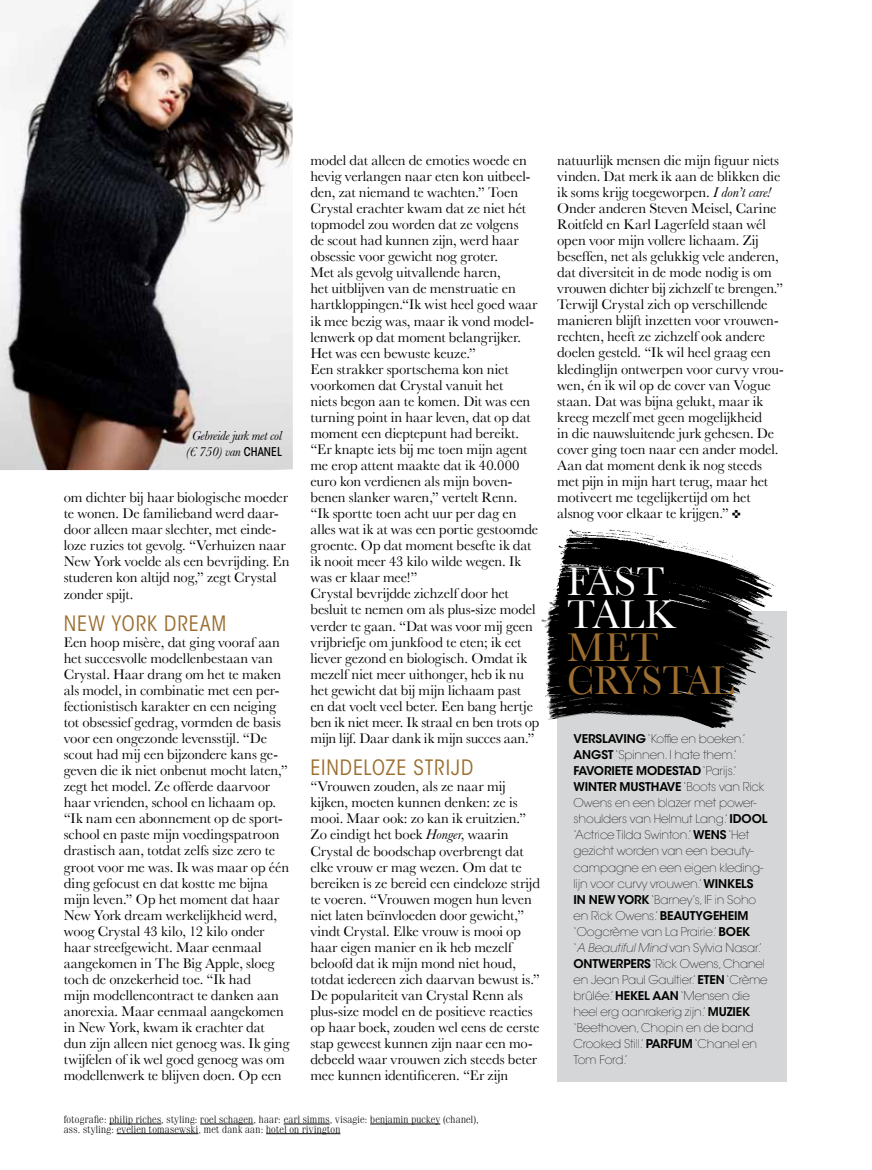
<style>
.page{position:relative;width:872px;height:1170px;background:#fff}
.page>*{position:absolute;margin:0;border:0;box-sizing:border-box;transform-origin:0 0}
.t1{font:42px/33px "Baskerville";color:#9c6e30;scale:.96 1}
.t2{font:42px/33px "Baskerville";color:#fff;scale:.96 1}
.t3{font:condensed 21px "ITC Avant Garde Std";letter-spacing:.045em;color:#9c6e30}
.t4{font:14.7px/16px "Baskerville";letter-spacing:-.01em;color:#000}
.t5{font:italic 13.5px/16px "Baskerville";letter-spacing:-.02em;color:#000;text-align:center}
.t6{font:200 12px/16px "ITC Avant Garde Std";letter-spacing:-.01em;color:#000}
.t7{font:300 10.5px/9.8px "Fenice IT Cby BT";letter-spacing:.03em;color:#000}
.s1{font-family:"ITC Avant Garde Std";font-weight:500;font-style:normal;font-stretch:condensed;font-size:12px}
.s2{font-style:italic}
.s3{font-weight:600}
</style>
<div class="page">
<img style="left:0;top:0;width:293px;height:470px">
<div style="left:558px;top:611px;width:229px;height:470px;background:#d5d6d7"></div>
<hr style="left:109px;top:1123px;width:52px;height:1px;background:#000">
<hr style="left:200px;top:1123px;width:53px;height:1px;background:#000">
<hr style="left:284px;top:1123px;width:46px;height:1px;background:#000">
<hr style="left:370px;top:1123px;width:70px;height:1px;background:#000">
<hr style="left:117px;top:1133px;width:81px;height:1px;background:#000">
<hr style="left:266px;top:1133px;width:74px;height:1px;background:#000">
<img style="left:558px;top:529px;width:191px;height:40px">
<img style="left:541px;top:569px;width:235px;height:170px">
<div style="left:559px;top:578px;width:110px;height:96px;background:#000"></div>
<p class="t5" style="left:186px;top:427px;width:98px">Gebreide jurk met col (€ 750) van <span class="s1">CHANEL</span></p>
<p class="t4" style="left:64px;top:489px;width:227px">om dichter bij haar biologische moeder te wonen. De familieband werd daar&shy;door alleen maar slechter, met einde&shy;loze ruzies tot gevolg. “Verhuizen naar New York voelde als een bevrijding. En studeren kon altijd nog,” zegt Crystal zonder spijt.</p>
<h2 class="t3" style="left:64px;top:610px;width:164px">NEW YORK DREAM</h2>
<p class="t4" style="left:64px;top:633px;width:227px">Een hoop misère, dat ging vooraf aan het succesvolle modellenbestaan van Crystal. Haar drang om het te maken als model, in combinatie met een per&shy;fectionistisch karakter en een neiging tot obsessief gedrag, vormden de basis voor een ongezonde levensstijl. “De scout had mij een bijzondere kans ge&shy;geven die ik niet onbenut mocht laten,” zegt het model. Ze offerde daarvoor haar vrienden, school en lichaam op. “Ik nam een abonnement op de sport&shy;school en paste mijn voedingspatroon drastisch aan, totdat zelfs size zero te groot voor me was. Ik was maar op één ding gefocust en dat kostte me bijna mijn leven.” Op het moment dat haar New York dream werkelijkheid werd, woog Crystal 43 kilo, 12 kilo onder haar streefgewicht. Maar eenmaal aangekomen in The Big Apple, sloeg toch de onzekerheid toe. “Ik had<br>mijn modellencontract te danken aan anorexia. Maar eenmaal aangekomen in New York, kwam ik erachter dat dun zijn alleen niet genoeg was. Ik ging twijfelen of ik wel goed genoeg was om modellenwerk te blijven doen. Op een</p>
<p class="t4" style="left:310px;top:152px;width:230px">model dat alleen de emoties woede en hevig verlangen naar eten kon uitbeel&shy;den, zat niemand te wachten.” Toen Crystal erachter kwam dat ze niet hét topmodel zou worden dat ze volgens<br>de scout had kunnen zijn, werd haar obsessie voor gewicht nog groter.<br>Met als gevolg uitvallende haren,<br>het uitblijven van de menstruatie en hartkloppingen.“Ik wist heel goed waar ik mee bezig was, maar ik vond model&shy;lenwerk op dat moment belangrijker.<br>Het was een bewuste keuze.”<br>Een strakker sportschema kon niet voorkomen dat Crystal vanuit het<br>niets begon aan te komen. Dit was een turning point in haar leven, dat op dat moment een dieptepunt had bereikt. “Er knapte iets bij me toen mijn agent me erop attent maakte dat ik 40.000 euro kon verdienen als mijn boven&shy;benen slanker waren,” vertelt Renn. “Ik sportte toen acht uur per dag en alles wat ik at was een portie gestoomde groente. Op dat moment besefte ik dat ik nooit meer 43 kilo wilde wegen. Ik was er klaar mee!”<br>Crystal bevrijdde zichzelf door het besluit te nemen om als plus-size model verder te gaan. “Dat was voor mij geen vrijbriefje om junkfood te eten; ik eet liever gezond en biologisch. Omdat ik mezelf niet meer uithonger, heb ik nu het gewicht dat bij mijn lichaam past<br>en dat voelt veel beter. Een bang hertje ben ik niet meer. Ik straal en ben trots op mijn lijf. Daar dank ik mijn succes aan.”</p>
<h2 class="t3" style="left:310px;top:755px;width:164px">EINDELOZE STRIJD</h2>
<p class="t4" style="left:310px;top:778px;width:231px">“Vrouwen zouden, als ze naar mij kijken, moeten kunnen denken: ze is mooi. Maar ook: zo kan ik eruitzien.” Zo eindigt het boek <span class="s2">Honger</span>, waarin Crystal de boodschap overbrengt dat elke vrouw er mag wezen. Om dat te bereiken is ze bereid een eindeloze strijd te voeren. “Vrouwen mogen hun leven niet laten beïnvloeden door gewicht,” vindt Crystal. Elke vrouw is mooi op haar eigen manier en ik heb mezelf beloofd dat ik mijn mond niet houd, totdat iedereen zich daarvan bewust is.” De populariteit van Crystal Renn als plus-size model en de positieve reacties op haar boek, zouden wel eens de eerste stap geweest kunnen zijn naar een mo&shy;debeeld waar vrouwen zich steeds beter mee kunnen identificeren. “Er zijn</p>
<p class="t7" style="left:64px;top:1114px;width:416px">fotografie: philip riches, styling: roel schagen, haar: earl simms, visagie: benjamin puckey (chanel), ass. styling: evelien tomasewski, met dank aan: hotel on rivington</p>
<p class="t4" style="left:557px;top:152px;width:228px">natuurlijk mensen die mijn figuur niets vinden. Dat merk ik aan de blikken die ik soms krijg toegeworpen. <span class="s2">I don’t care!<br></span>Onder anderen Steven Meisel, Carine Roitfeld en Karl Lagerfeld staan wél open voor mijn vollere lichaam. Zij beseffen, net als gelukkig vele anderen, dat diversiteit in de mode nodig is om vrouwen dichter bij zichzelf te brengen.” Terwijl Crystal zich op verschillende manieren blijft inzetten voor vrouwen&shy;rechten, heeft ze zichzelf ook andere doelen gesteld. “Ik wil heel graag een kledinglijn ontwerpen voor curvy vrou&shy;wen, én ik wil op de cover van Vogue staan. Dat was bijna gelukt, maar ik kreeg mezelf met geen mogelijkheid<br>in die nauwsluitende jurk gehesen. De cover ging toen naar een ander model.<br>Aan dat moment denk ik nog steeds met pijn in mijn hart terug, maar het motiveert me tegelijkertijd om het alsnog voor elkaar te krijgen.”</p>
<h1 class="t2" style="left:567px;top:564px;width:115px">FAST<br>TALK</h1>
<h1 class="t1" style="left:567px;top:630px;width:175px">met<br>c rystal</h1>
<p class="t6" style="left:573px;top:731px;width:196px"><span class="s3">VERSLAVING</span> ‘Koffie en boeken.’<br><span class="s3">ANGST</span> ‘Spinnen. I hate them.’<br><span class="s3">FAVORIETE MODESTAD</span> ‘Parijs.’<br><span class="s3">WINTER MUSTHAVE</span> ‘Boots van Rick<br>Owens en een blazer met power&shy;shoulders van Helmut Lang.’ <span class="s3">IDOOL </span>‘Actrice Tilda Swinton.’ <span class="s3">WENS</span> ‘Het gezicht worden van een beauty&shy;campagne en een eigen kleding&shy;lijn voor curvy vrouwen.’ <span class="s3">WINKELS<br>IN NEW YORK</span> ‘Barney’s, IF in Soho en Rick Owens.’ <span class="s3">BEAUTYGEHEIM </span>‘Oogcrème van La Prairie.’ <span class="s3">BOEK<br></span>‘<span class="s2">A Beautiful Mind</span> van Sylvia Nasar.’<br><span class="s3">ONTWERPERS</span> ‘Rick Owens, Chanel en Jean Paul Gaultier.’ <span class="s3">ETEN</span> ‘Crème brûlée.’ <span class="s3">HEKEL AAN</span> ‘Mensen die heel erg aanrakerig zijn.’ <span class="s3">MUZIEK </span>‘Beethoven, Chopin en de band<br>Crooked Still.’ <span class="s3">PARFUM</span> ‘Chanel en<br>Tom Ford.’</p>
</div>
